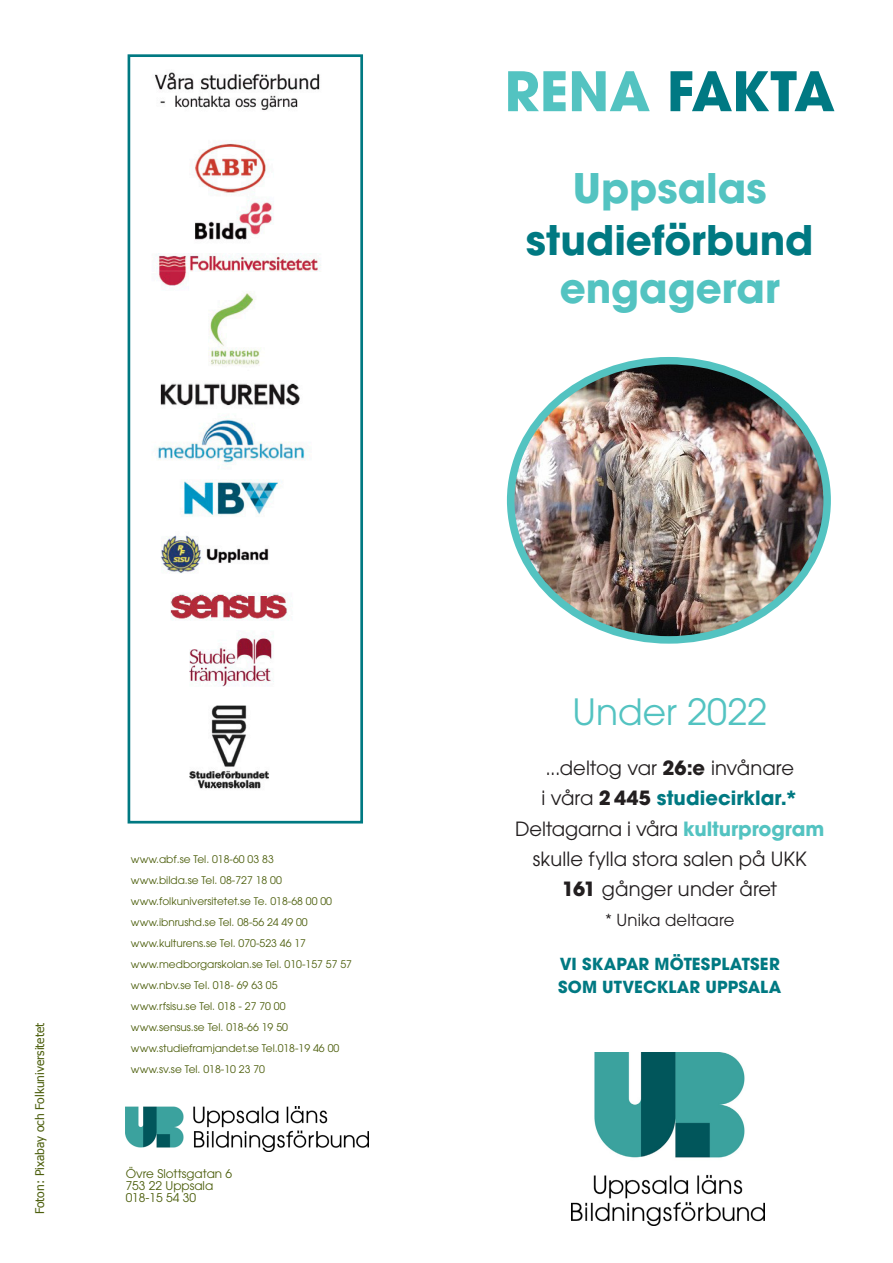
<style>
.page{position:relative;width:893px;height:1263px;background:#fff}
.page>*{position:absolute;margin:0;border:0;box-sizing:border-box;transform-origin:0 0}
.Rubrik_1{font:700 54px "ITC Avant Garde Pro";color:#007983}
.Rubrik_1-2{font:700 40.5px/48px "ITC Avant Garde Pro";color:#007982;text-align:center}
.Rubrik_1-3{font:700 40.5px "ITC Avant Garde Pro";color:#53c3c1}
.t1{font:36px "ITC Avant Garde Pro";color:#53c3c1}
.Inledning_1{font:19.5px/30px "ITC Avant Garde Pro";letter-spacing:.005em;color:#231f20;text-align:center}
.Inledning_1-2{font:700 16.5px/22.5px "ITC Avant Garde Pro";letter-spacing:.005em;color:#007982}
.Inledning_1-3{font:16.5px "ITC Avant Garde Pro";letter-spacing:.01em;color:#231f20}
.t2{font:12px "ITC Avant Garde Pro";color:#4c5e0c}
.t3{font:12px "Tahoma";color:#4c5e0c}
.t4{font:10.5px "ITC Avant Garde Pro";color:#4c5e0c}
.s1{color:#53c3c1}
.s2{font-weight:700}
.s3{font-weight:700;color:#007982}
.s4{font-weight:700;color:#53c3c1}
</style>
<div class="page">
<img style="left:511px;top:361px;width:316px;height:278px">
<div style="left:507px;top:357px;width:324px;height:287px;border:8px solid #53c3c1;border-radius:50%"></div>
<img style="left:155px;top:72px;width:166px;height:717px">
<div style="left:128px;top:54px;width:235px;height:769px;border:3px solid #007982"></div>
<img style="left:571px;top:1052px;width:193px;height:174px">
<img style="left:126px;top:1107px;width:243px;height:45px">
<p class="t3" style="left:32px;top:1214px;width:193px;rotate:-90deg">Foton: Pixabay och Folkuniversitetet</p>
<p class="t4" style="left:131px;top:853px;width:144px">www.abf.se Tel. 018-60 03 83</p>
<p class="t4" style="left:131px;top:874px;width:152px">www.bilda.se Tel. 08-727 18 00</p>
<p class="t4" style="left:131px;top:895px;width:203px">www.folkuniversitetet.se Te. 018-68 00 00</p>
<p class="t4" style="left:131px;top:916px;width:178px">www.ibnrushd.se Tel. 08-56 24 49 00</p>
<p class="t4" style="left:131px;top:937px;width:177px">www.kulturens.se Tel. 070-523 46 17</p>
<p class="t4" style="left:131px;top:958px;width:223px">www.medborgarskolan.se Tel. 010-157 57 57</p>
<p class="t4" style="left:131px;top:979px;width:148px">www.nbv.se Tel. 018- 69 63 05</p>
<p class="t4" style="left:131px;top:1000px;width:156px">www.rfsisu.se Tel. 018 - 27 70 00</p>
<p class="t4" style="left:131px;top:1021px;width:159px">www.sensus.se Tel. 018-66 19 50</p>
<p class="t4" style="left:131px;top:1042px;width:210px">www.studieframjandet.se Tel.018-19 46 00</p>
<p class="t4" style="left:131px;top:1063px;width:136px">www.sv.se Tel. 018-10 23 70</p>
<p class="t2" style="left:126px;top:1166px;width:108px">Övre Slottsgatan 6</p>
<p class="t2" style="left:126px;top:1178px;width:89px">753 22 Uppsala</p>
<p class="t2" style="left:126px;top:1190px;width:72px">018-15 54 30</p>
<p class="Rubrik_1" style="left:504px;top:55px;width:332px"><span class="s1">RENA</span> FAKTA</p>
<p class="Rubrik_1-3" style="left:573px;top:161px;width:195px">Uppsalas</p>
<p class="Rubrik_1-2" style="left:526px;top:215px;width:289px">studieförbund <span class="s1">engagerar</span></p>
<p class="t1" style="left:572px;top:689px;width:196px">Under 2022</p>
<p class="Inledning_1" style="left:515px;top:753px;width:311px">...deltog var <span class="s2">26:e</span> invånare<br>i våra <span class="s2">2 445</span> <span class="s3">studiecirklar.*<br></span>Deltagarna i våra <span class="s4">kulturprogram </span>skulle fylla stora salen på UKK<br><span class="s2">161</span> gånger under året</p>
<p class="Inledning_1-3" style="left:605px;top:909px;width:131px">* Unika deltaare</p>
<p class="Inledning_1-2" style="left:558px;top:953px;width:225px">VI SKAPAR MÖTESPLATSER<br>SOM UTVECKLAR UPPSALA</p>
</div>
